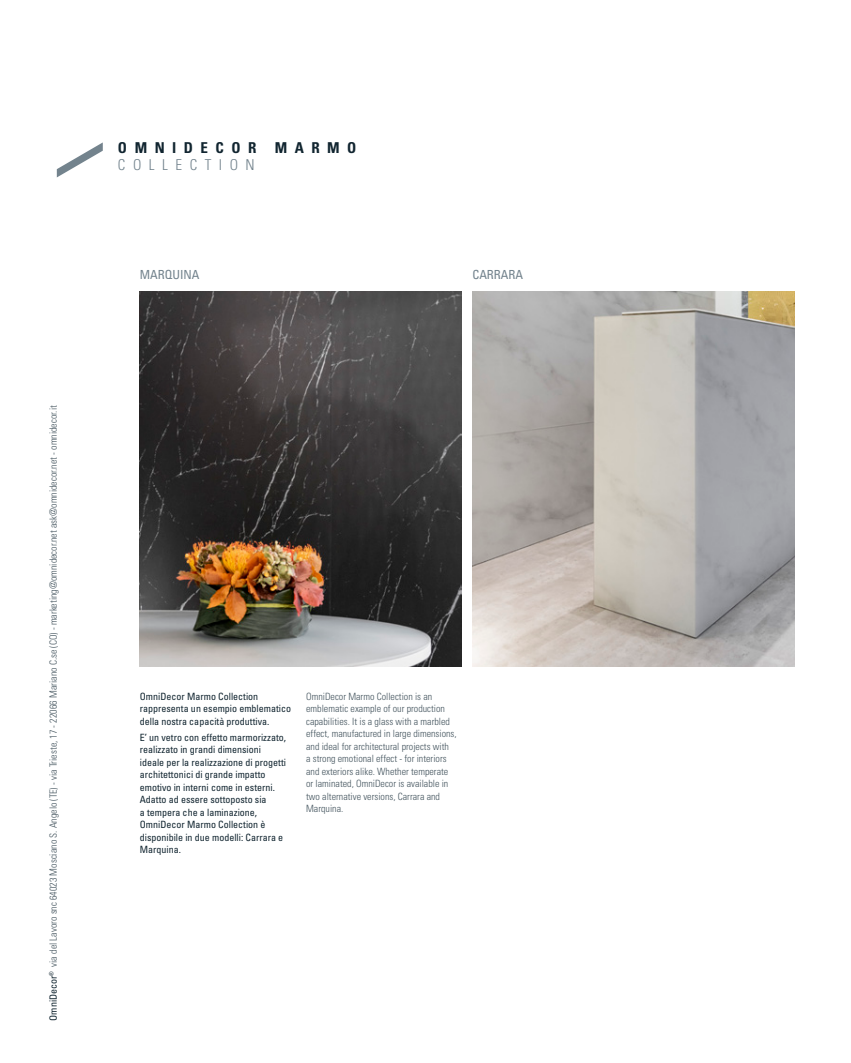
<style>
.page{position:relative;width:851px;height:1063px;background:#fff}
.page>*{position:absolute;margin:0;border:0;box-sizing:border-box;transform-origin:0 0}
.tec_titoletto{font:700 condensed 15px/17.5px "Univers LT Std";letter-spacing:.5em;color:#112530}
.tec_dida{font:condensed 12.5px "Univers LT Std";color:#73838d}
.tec_testo_eng{font:300 condensed 10px/12.5px "Univers LT Std";color:#45555f}
.tec_testo_ita{font:condensed 10px/12.5px "Univers LT Std";color:#112530}
.s1{font-weight:400;color:#112530}
.s2{font-weight:300;color:#73838d}
</style>
<div class="page">
<svg style="left:57px;top:142px;width:46px;height:35px"></svg>
<img style="left:140px;top:292px;width:321px;height:374px">
<img style="left:472px;top:292px;width:322px;height:374px">
<p class="tec_testo_eng" style="left:47px;top:1021px;width:617px;rotate:-90deg"><span class="s1">OmniDecor</span><sup>®</sup> via del Lavoro snc 64023 Mosciano S. Angelo (TE) - via Trieste, 17 - 22066 Mariano C.se (CO) - marketing@omnidecor.net ask@omnidecor.net - omnidecor.it</p>
<p class="tec_titoletto" style="left:118px;top:138px;width:240px">OMNIDECOR MARMO<br><span class="s2">COLLECTION</span></p>
<p class="tec_dida" style="left:140px;top:267px;width:61px">MARQUINA</p>
<p class="tec_dida" style="left:472px;top:267px;width:52px">CARRARA</p>
<p class="tec_testo_ita" style="left:140px;top:690px;width:153px">OmniDecor Marmo Collection rappresenta un esempio emblematico della nostra capacità produttiva.</p>
<p class="tec_testo_ita" style="left:140px;top:731px;width:148px">E’ un vetro con effetto marmorizzato, realizzato in grandi dimensioni ideale per la realizzazione di progetti architettonici di grande impatto emotivo in interni come in esterni.<br>Adatto ad essere sottoposto sia<br>a tempera che a laminazione,<br>OmniDecor Marmo Collection è disponibile in due modelli: Carrara e<br>Marquina.</p>
<p class="tec_testo_eng" style="left:306px;top:690px;width:152px">OmniDecor Marmo Collection is an emblematic example of our production capabilities. It is a glass with a marbled effect, manufactured in large dimensions, and ideal for architectural projects with<br>a strong emotional effect - for interiors and exteriors alike. Whether temperate or laminated, OmniDecor is available in two alternative versions, Carrara and Marquina.</p>
</div>
